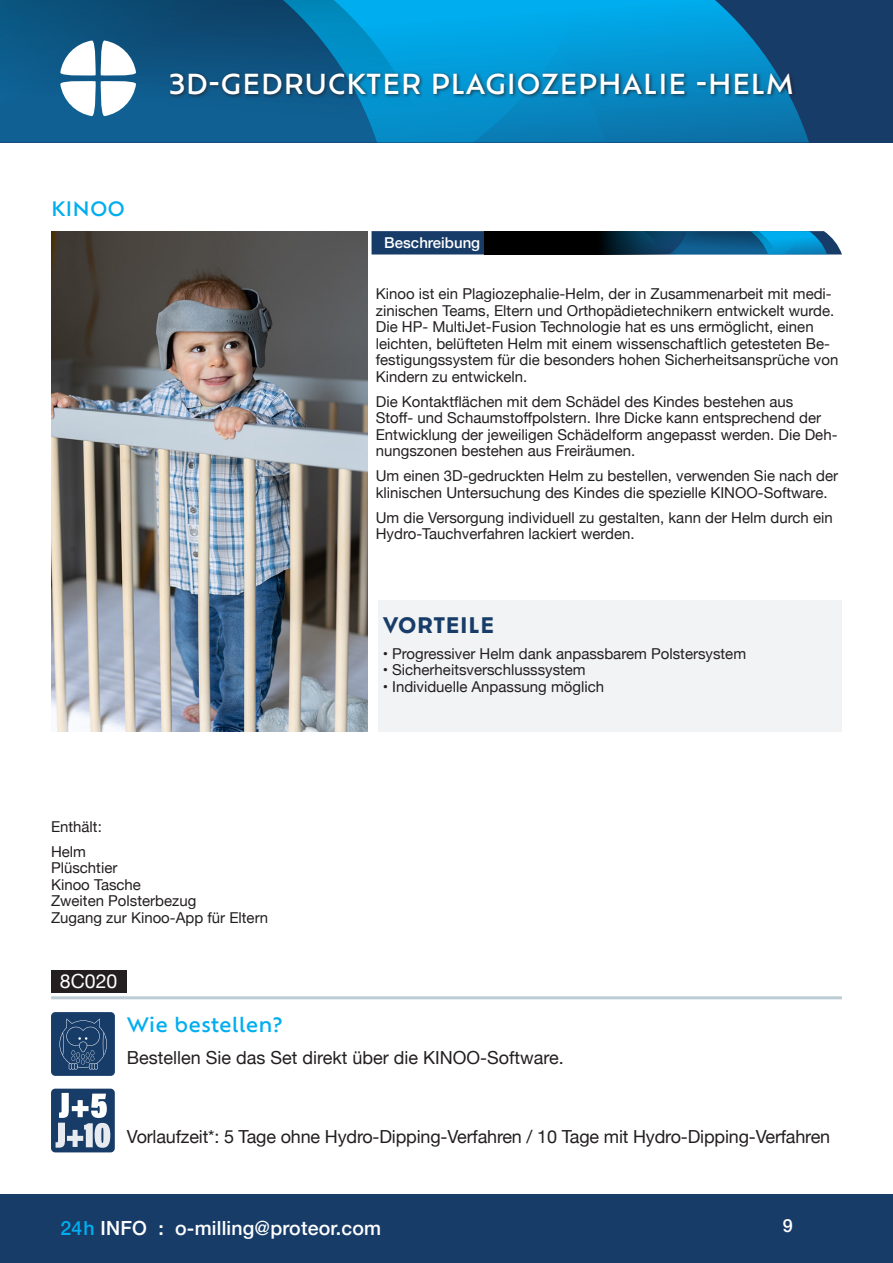
<style>
.page{position:relative;width:893px;height:1263px;background:#fff}
.page>*{position:absolute;margin:0;border:0;box-sizing:border-box;transform-origin:0 0}
._30_Chapter_Orbitron{font:500 27px "Ofelia Text";letter-spacing:.01em;color:#fff}
._10_Product_Name_1_Titillium_Web{font:700 21px "Ofelia Text";color:#183c68}
._10_Orbitron{font:500 19.5px "Helvetica Neue";letter-spacing:.01em;color:#fff}
.TITRE{font:500 19.5px "Ofelia Text";color:#00aeef}
._8_Product_description_C_Source_Sans_Pro{font:19.5px "Helvetica Neue";color:#fff}
._8_Product_description_Source_Sans_Pro{font:18px "Helvetica Neue";letter-spacing:-.01em;color:#231f20}
.t1{font:500 18px "Helvetica Neue";color:#fff}
._8_Product_description_Source_Sans_Pro-2{font:15px/16.5px "Helvetica Neue";color:#231f20}
._10_Product_Name_1_Titillium_Web-2{font:15px "Helvetica Neue";color:#231f20}
._10_Product_Name_1_Titillium_Web-3{font:500 15px "Helvetica Neue";color:#fff}
.s1{color:#00aeef}
</style>
<div class="page">
<div style="left:0;top:0;width:893px;height:142px;background:#183c68"></div>
<svg style="left:588px;top:0;width:221px;height:142px"></svg>
<svg style="left:428px;top:0;width:160px;height:142px;background:#0399d6"></svg>
<svg style="left:0;top:0;width:428px;height:142px"></svg>
<div style="left:0;top:1195px;width:893px;height:68px;background:#183c68"></div>
<svg style="left:372px;top:231px;width:470px;height:23px;background:#195f8e"></svg>
<svg style="left:484px;top:231px;width:255px;height:23px;background:#052335"></svg>
<img style="left:51px;top:231px;width:317px;height:500px">
<div style="left:51px;top:970px;width:75px;height:23px;background:#231f20"></div>
<div style="left:169px;top:71px;width:628px;height:28px;background:#231f20;opacity:.75"></div>
<svg style="left:60px;top:41px;width:76px;height:75px;background:#a9c3d5"></svg>
<div style="left:51px;top:1012px;width:64px;height:64px;background:#183c68;border-radius:4px"></div>
<div style="left:51px;top:1089px;width:64px;height:63px;background:#183c68;border-radius:4px"></div>
<svg style="left:56px;top:1093px;width:54px;height:55px"></svg>
<hr style="left:51px;top:996px;width:791px;height:3px;background:#bcccd5">
<svg style="left:60px;top:1018px;width:47px;height:51px"></svg>
<div style="left:378px;top:600px;width:464px;height:132px;background:#f2f3f4"></div>
<p class="TITRE" style="left:51px;top:194px;width:76px">KINOO</p>
<p class="_30_Chapter_Orbitron" style="left:169px;top:63px;width:627px">3D-GEDRUCKTER PLAGIOZEPHALIE -HELM</p>
<p class="_10_Product_Name_1_Titillium_Web-3" style="left:384px;top:231px;width:97px">Beschreibung</p>
<p class="_8_Product_description_Source_Sans_Pro-2" style="left:376px;top:287px;width:464px">Kinoo ist ein Plagiozephalie-Helm, der in Zusammenarbeit mit medi&shy;zinischen Teams, Eltern und Orthopädietechnikern entwickelt wurde.<br>Die HP- MultiJet-Fusion Technologie hat es uns ermöglicht, einen leichten, belüfteten Helm mit einem wissenschaftlich getesteten Be&shy;festigungssystem für die besonders hohen Sicherheitsansprüche von Kindern zu entwickeln.</p>
<p class="_8_Product_description_Source_Sans_Pro-2" style="left:376px;top:394px;width:463px">Die Kontaktflächen mit dem Schädel des Kindes bestehen aus<br>Stoff- und Schaumstoffpolstern. Ihre Dicke kann entsprechend der Entwicklung der jeweiligen Schädelform angepasst werden. Die Deh&shy;nungszonen bestehen aus Freiräumen.</p>
<p class="_8_Product_description_Source_Sans_Pro-2" style="left:376px;top:469px;width:464px">Um einen 3D-gedruckten Helm zu bestellen, verwenden Sie nach der klinischen Untersuchung des Kindes die spezielle KINOO-Software.</p>
<p class="_8_Product_description_Source_Sans_Pro-2" style="left:376px;top:510px;width:458px">Um die Versorgung individuell zu gestalten, kann der Helm durch ein<br>Hydro-Tauchverfahren lackiert werden.</p>
<p class="_10_Product_Name_1_Titillium_Web" style="left:383px;top:609px;width:113px">VORTEILE</p>
<p class="_10_Product_Name_1_Titillium_Web-2" style="left:383px;top:643px;width:365px">• Progressiver Helm dank anpassbarem Polstersystem</p>
<p class="_10_Product_Name_1_Titillium_Web-2" style="left:383px;top:659px;width:205px">• Sicherheitsverschlusssystem</p>
<p class="_10_Product_Name_1_Titillium_Web-2" style="left:383px;top:676px;width:223px">• Individuelle Anpassung möglich</p>
<p class="_8_Product_description_Source_Sans_Pro-2" style="left:51px;top:819px;width:52px">Enthält:</p>
<p class="_8_Product_description_Source_Sans_Pro-2" style="left:51px;top:844px;width:219px">Helm<br>Plüschtier<br>Kinoo Tasche<br>Zweiten Polsterbezug<br>Zugang zur Kinoo-App für Eltern</p>
<p class="_8_Product_description_C_Source_Sans_Pro" style="left:60px;top:967px;width:59px">8C020</p>
<p class="TITRE" style="left:127px;top:1010px;width:157px">Wie bestellen?</p>
<p class="_8_Product_description_Source_Sans_Pro" style="left:127px;top:1044px;width:439px">Bestellen Sie das Set direkt über die KINOO-Software.</p>
<p class="_8_Product_description_Source_Sans_Pro" style="left:127px;top:1123px;width:705px">Vorlaufzeit*: 5 Tage ohne Hydro-Dipping-Verfahren / 10 Tage mit Hydro-Dipping-Verfahren</p>
<p class="_10_Orbitron" style="left:60px;top:1212px;width:322px"><span class="s1">24h</span> INFO : o-milling@proteor.com</p>
<p class="t1" style="left:783px;top:1211px;width:12px">9</p>
</div>
